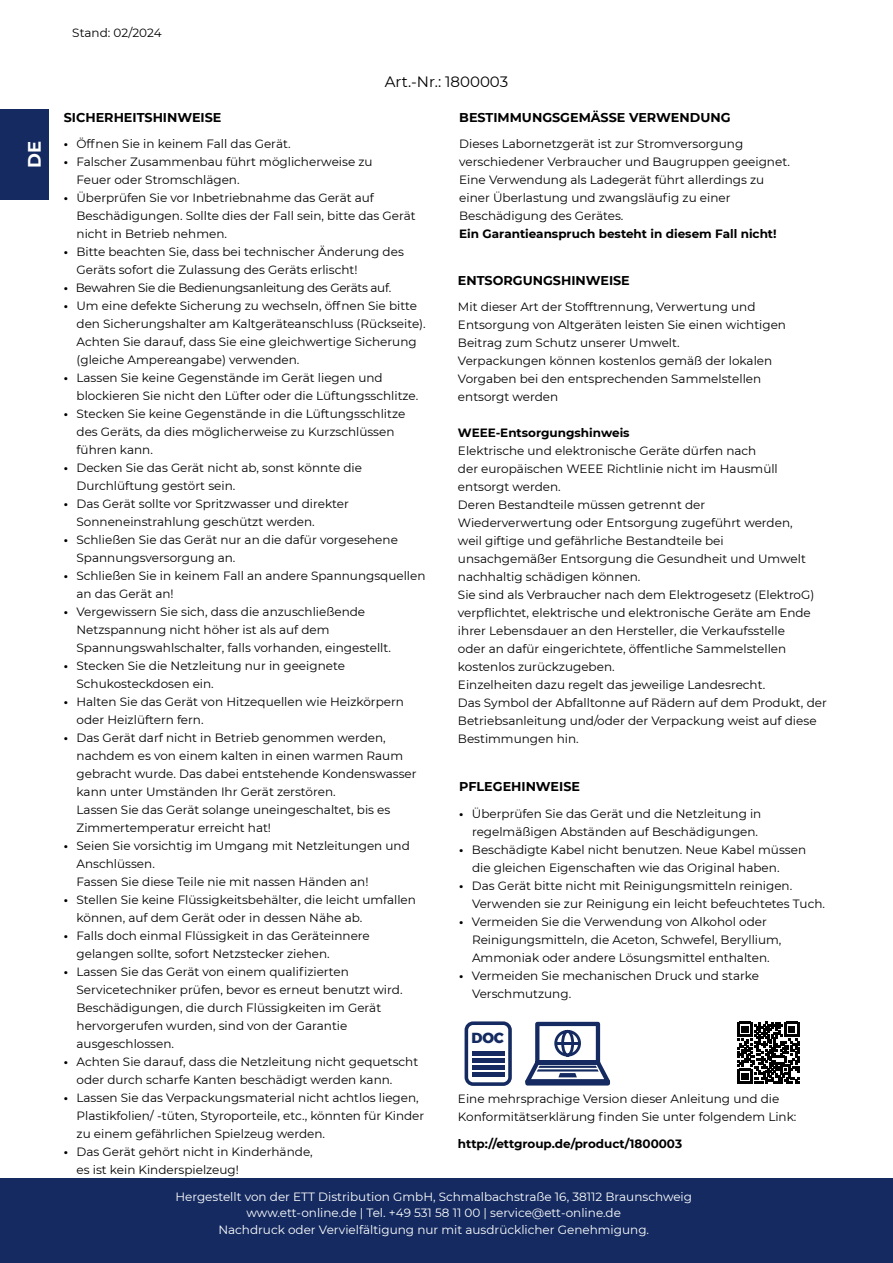
<style>
.page{position:relative;width:893px;height:1263px;background:#fff}
.page>*{position:absolute;margin:0;border:0;box-sizing:border-box;transform-origin:0 0}
.t1{font:700 18px "Montserrat";color:#fff}
.t2{font:15px "Montserrat";color:#000}
.t3{font:800 14.55px "Montserrat";color:#142a60}
.t4{font:700 12.75px "Montserrat";color:#000}
.t5{font:12px/18px "Montserrat";color:#000}
.t6{font:12px/16.5px "Montserrat";color:#fff;text-align:center}
.t7{font:700 12px "Montserrat";color:#000}
.t8{font:12px "Montserrat";letter-spacing:-.025em;color:#000}
.s1{font-weight:700}
</style>
<div class="page">
<div style="left:0;top:109px;width:49px;height:91px;background:#142a60"></div>
<div style="left:0;top:1178px;width:893px;height:85px;background:#142a60"></div>
<svg style="left:525px;top:1021px;width:85px;height:64px"></svg>
<hr style="left:556px;top:1042px;width:23px;height:2px;background:#142a60">
<div style="left:465px;top:1021px;width:47px;height:64px;border:4px solid #142a60;border-radius:7px"></div>
<hr style="left:472px;top:1051px;width:33px;height:4px;background:#142a60">
<div style="left:472px;top:1058px;width:33px;height:5px;background:#142a60"></div>
<hr style="left:472px;top:1065px;width:33px;height:4px;background:#142a60">
<hr style="left:472px;top:1072px;width:33px;height:4px;background:#142a60">
<svg style="left:738px;top:1022px;width:61px;height:61px"></svg>
<h1 class="t1" style="left:21px;top:168px;width:28px;rotate:-90deg">DE</h1>
<p class="t5" style="left:72px;top:23px;width:91px">Stand: 02/2024</p>
<p class="t2" style="left:385px;top:71px;width:125px">Art.-Nr.: 1800003</p>
<p class="t4" style="left:64px;top:108px;width:159px">SICHERHEITSHINWEISE</p>
<p class="t5" style="left:64px;top:134px;width:228px"><span class="s1">•</span> Öffnen Sie in keinem Fall das Gerät.</p>
<p class="t5" style="left:77px;top:152px;width:298px;text-indent:-13px"><span class="s1">•</span> Falscher Zusammenbau führt möglicherweise zu<br>Feuer oder Stromschlägen.</p>
<p class="t5" style="left:77px;top:188px;width:341px;text-indent:-13px"><span class="s1">•</span> Überprüfen Sie vor Inbetriebnahme das Gerät auf<br>Beschädigungen. Sollte dies der Fall sein, bitte das Gerät nicht in Betrieb nehmen.</p>
<p class="t5" style="left:77px;top:242px;width:329px;text-indent:-13px"><span class="s1">•</span> Bitte beachten Sie, dass bei technischer Änderung des<br>Geräts sofort die Zulassung des Geräts erlischt!</p>
<p class="t8" style="left:64px;top:280px;width:329px"><span class="s1">•</span> Bewahren Sie die Bedienungsanleitung des Geräts auf.</p>
<p class="t5" style="left:77px;top:296px;width:351px;text-indent:-13px"><span class="s1">•</span> Um eine defekte Sicherung zu wechseln, öffnen Sie bitte den Sicherungshalter am Kaltgeräteanschluss (Rückseite).<br>Achten Sie darauf, dass Sie eine gleichwertige Sicherung (gleiche Ampereangabe) verwenden.</p>
<p class="t5" style="left:77px;top:368px;width:343px;text-indent:-13px"><span class="s1">•</span> Lassen Sie keine Gegenstände im Gerät liegen und blockieren Sie nicht den Lüfter oder die Lüftungsschlitze.</p>
<p class="t5" style="left:77px;top:404px;width:330px;text-indent:-13px"><span class="s1">•</span> Stecken Sie keine Gegenstände in die Lüftungsschlitze des Geräts, da dies möglicherweise zu Kurzschlüssen führen kann.</p>
<p class="t5" style="left:77px;top:458px;width:287px;text-indent:-13px"><span class="s1">•</span> Decken Sie das Gerät nicht ab, sonst könnte die<br>Durchlüftung gestört sein.</p>
<p class="t5" style="left:77px;top:494px;width:274px;text-indent:-13px"><span class="s1">•</span> Das Gerät sollte vor Spritzwasser und direkter<br>Sonneneinstrahlung geschützt werden.</p>
<p class="t5" style="left:77px;top:530px;width:323px;text-indent:-13px"><span class="s1">•</span> Schließen Sie das Gerät nur an die dafür vorgesehene<br>Spannungsversorgung an.</p>
<p class="t5" style="left:77px;top:566px;width:350px;text-indent:-13px"><span class="s1">•</span> Schließen Sie in keinem Fall an andere Spannungsquellen an das Gerät an!</p>
<p class="t5" style="left:77px;top:602px;width:316px;text-indent:-13px"><span class="s1">•</span> Vergewissern Sie sich, dass die anzuschließende<br>Netzspannung nicht höher ist als auf dem<br>Spannungswahlschalter, falls vorhanden, eingestellt.</p>
<p class="t5" style="left:77px;top:656px;width:270px;text-indent:-13px"><span class="s1">•</span> Stecken Sie die Netzleitung nur in geeignete<br>Schukosteckdosen ein.</p>
<p class="t5" style="left:77px;top:692px;width:329px;text-indent:-13px"><span class="s1">•</span> Halten Sie das Gerät von Hitzequellen wie Heizkörpern oder Heizlüftern fern.</p>
<p class="t5" style="left:77px;top:728px;width:342px;text-indent:-13px"><span class="s1">•</span> Das Gerät darf nicht in Betrieb genommen werden, nachdem es von einem kalten in einen warmen Raum gebracht wurde. Das dabei entstehende Kondenswasser kann unter Umständen Ihr Gerät zerstören.<br>Lassen Sie das Gerät solange uneingeschaltet, bis es Zimmertemperatur erreicht hat!</p>
<p class="t5" style="left:77px;top:836px;width:335px;text-indent:-13px"><span class="s1">•</span> Seien Sie vorsichtig im Umgang mit Netzleitungen und<br>Anschlüssen.<br>Fassen Sie diese Teile nie mit nassen Händen an!</p>
<p class="t5" style="left:77px;top:890px;width:341px;text-indent:-13px"><span class="s1">•</span> Stellen Sie keine Flüssigkeitsbehälter, die leicht umfallen können, auf dem Gerät oder in dessen Nähe ab.</p>
<p class="t5" style="left:77px;top:926px;width:295px;text-indent:-13px"><span class="s1">•</span> Falls doch einmal Flüssigkeit in das Geräteinnere gelangen sollte, sofort Netzstecker ziehen.</p>
<p class="t5" style="left:77px;top:962px;width:327px;text-indent:-13px"><span class="s1">•</span> Lassen Sie das Gerät von einem qualifizierten Servicetechniker prüfen, bevor es erneut benutzt wird.<br>Beschädigungen, die durch Flüssigkeiten im Gerät hervorgerufen wurden, sind von der Garantie ausgeschlossen.</p>
<p class="t5" style="left:77px;top:1052px;width:343px;text-indent:-13px"><span class="s1">•</span> Achten Sie darauf, dass die Netzleitung nicht gequetscht oder durch scharfe Kanten beschädigt werden kann.</p>
<p class="t5" style="left:77px;top:1088px;width:349px;text-indent:-13px"><span class="s1">•</span> Lassen Sie das Verpackungsmaterial nicht achtlos liegen,<br>Plastikfolien/ -tüten, Styroporteile, etc., könnten für Kinder zu einem gefährlichen Spielzeug werden.</p>
<p class="t5" style="left:77px;top:1142px;width:238px;text-indent:-13px"><span class="s1">•</span> Das Gerät gehört nicht in Kinderhände, es ist kein Kinderspielzeug!</p>
<p class="t4" style="left:459px;top:108px;width:273px">BESTIMMUNGSGEMÄSSE VERWENDUNG</p>
<p class="t5" style="left:459px;top:134px;width:332px">Dieses Labornetzgerät ist zur Stromversorgung verschiedener Verbraucher und Baugruppen geeignet.<br>Eine Verwendung als Ladegerät führt allerdings zu einer Überlastung und zwangsläufig zu einer Beschädigung des Gerätes.</p>
<p class="t7" style="left:459px;top:225px;width:319px">Ein Garantieanspruch besteht in diesem Fall nicht!</p>
<p class="t4" style="left:458px;top:271px;width:173px">ENTSORGUNGSHINWEISE</p>
<p class="t5" style="left:458px;top:297px;width:330px">Mit dieser Art der Stofftrennung, Verwertung und Entsorgung von Altgeräten leisten Sie einen wichtigen Beitrag zum Schutz unserer Umwelt.<br>Verpackungen können kostenlos gemäß der lokalen Vorgaben bei den entsprechenden Sammelstellen entsorgt werden</p>
<p class="t7" style="left:458px;top:424px;width:173px">WEEE-Entsorgungshinweis</p>
<p class="t5" style="left:458px;top:441px;width:370px">Elektrische und elektronische Geräte dürfen nach<br>der europäischen WEEE Richtlinie nicht im Hausmüll entsorgt werden.<br>Deren Bestandteile müssen getrennt der<br>Wiederverwertung oder Entsorgung zugeführt werden,<br>weil giftige und gefährliche Bestandteile bei<br>unsachgemäßer Entsorgung die Gesundheit und Umwelt nachhaltig schädigen können.<br>Sie sind als Verbraucher nach dem Elektrogesetz (ElektroG) verpflichtet, elektrische und elektronische Geräte am Ende ihrer Lebensdauer an den Hersteller, die Verkaufsstelle<br>oder an dafür eingerichtete, öffentliche Sammelstellen kostenlos zurückzugeben.<br>Einzelheiten dazu regelt das jeweilige Landesrecht.<br>Das Symbol der Abfalltonne auf Rädern auf dem Produkt, der Betriebsanleitung und/oder der Verpackung weist auf diese Bestimmungen hin.</p>
<p class="t4" style="left:459px;top:778px;width:122px">PFLEGEHINWEISE</p>
<p class="t5" style="left:459px;top:804px;width:304px;text-align:right"><span class="s1">•</span> Überprüfen Sie das Gerät und die Netzleitung in regelmäßigen Abständen auf Beschädigungen.</p>
<p class="t5" style="left:472px;top:840px;width:336px;text-indent:-13px"><span class="s1">•</span> Beschädigte Kabel nicht benutzen. Neue Kabel müssen die gleichen Eigenschaften wie das Original haben.</p>
<p class="t5" style="left:472px;top:876px;width:354px;text-indent:-13px"><span class="s1">•</span> Das Gerät bitte nicht mit Reinigungsmitteln reinigen.<br>Verwenden sie zur Reinigung ein leicht befeuchtetes Tuch.</p>
<p class="t5" style="left:472px;top:912px;width:311px;text-indent:-13px"><span class="s1">•</span> Vermeiden Sie die Verwendung von Alkohol oder<br>Reinigungsmitteln, die Aceton, Schwefel, Beryllium,<br>Ammoniak oder andere Lösungsmittel enthalten.</p>
<p class="t5" style="left:472px;top:966px;width:288px;text-indent:-13px"><span class="s1">•</span> Vermeiden Sie mechanischen Druck und starke<br>Verschmutzung.</p>
<p class="t3" style="left:471px;top:1026px;width:34px">DOC</p>
<p class="t5" style="left:458px;top:1089px;width:340px">Eine mehrsprachige Version dieser Anleitung und die<br>Konformitätserklärung finden Sie unter folgendem Link:</p>
<p class="t7" style="left:458px;top:1135px;width:226px">http://ettgroup.de/product/1800003</p>
<p class="t6" style="left:175px;top:1188px;width:518px">Hergestellt von der ETT Distribution GmbH, Schmalbachstraße 16, 38112 Braunschweig www.ett-online.de | Tel. +49 531 58 11 00 | service@ett-online.de<br>Nachdruck oder Vervielfältigung nur mit ausdrücklicher Genehmigung.</p>
</div>
